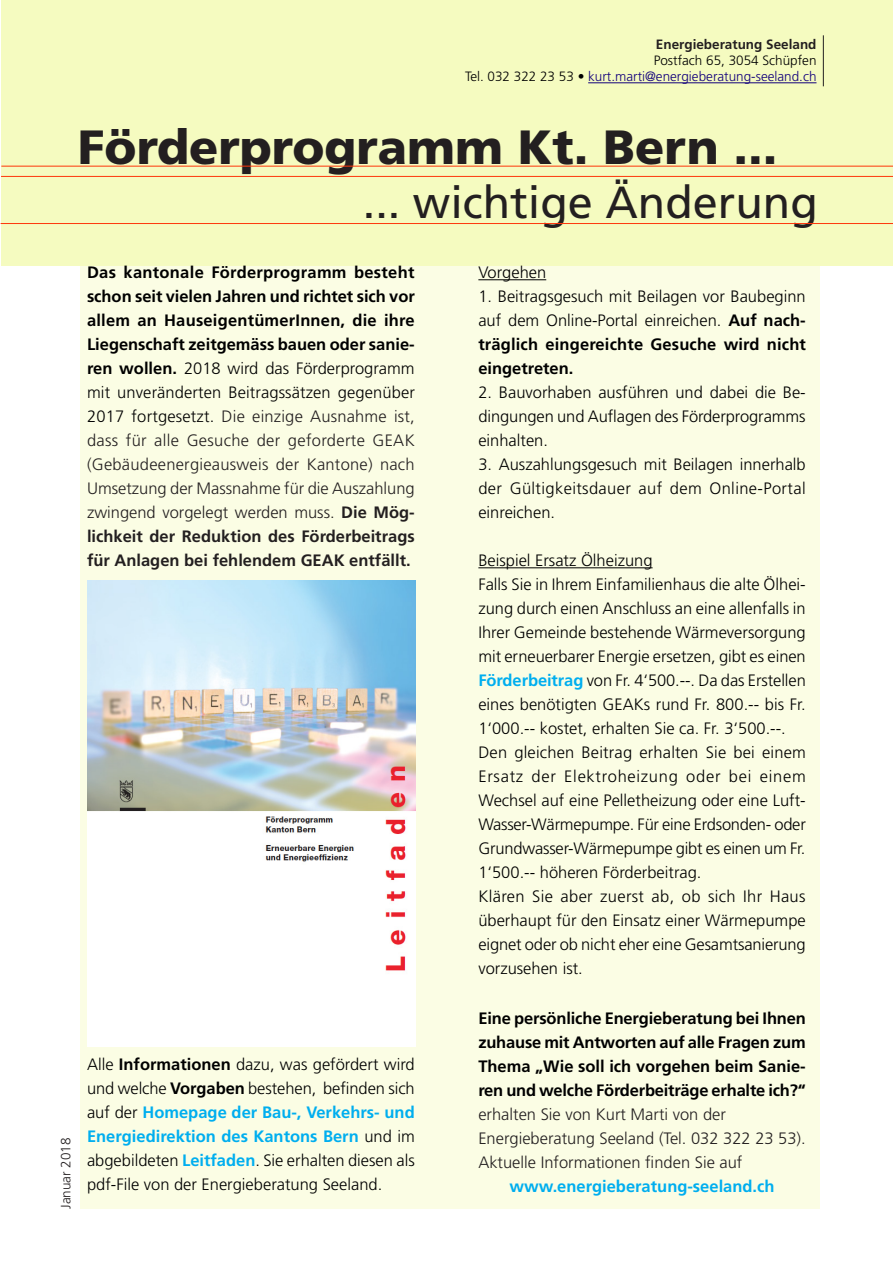
<style>
.page{position:relative;width:893px;height:1263px;background:#fff}
.page>*{position:absolute;margin:0;border:0;box-sizing:border-box;transform-origin:0 0}
.t1{font:900 48px "Frutiger";color:#231f20}
.t2{font:45px "Frutiger";color:#231f20}
.t3{font:300 16.5px/24px "Frutiger";color:#000;text-align:justify}
.t4{font:300 16.5px/24px "Frutiger";color:#231f20;text-align:justify}
.t5{font:700 16.5px/24px "Frutiger";letter-spacing:-.015em;color:#000;text-align:justify}
.t6{font:700 16.5px "Frutiger";color:#00aeef}
.t7{font:300 13.5px "Frutiger";color:#13017c}
.t8{font:300 13.5px "Frutiger";color:#000}
.t9{font:700 13.5px "Frutiger";color:#231f20}
.t10{font:300 13.5px "Frutiger";color:#231f20}
.s1{color:#000}
.s2{font-weight:700;color:#000}
.s3{font-weight:700}
.s4{font-weight:700;color:#00aeef}
</style>
<div class="page">
<div style="left:80px;top:266px;width:740px;height:943px;background:#fbfde4"></div>
<div style="left:2px;top:0;width:891px;height:266px;background:#f5fbc0"></div>
<hr style="left:1px;top:176px;width:892px;height:1px;background:#fe360b">
<hr style="left:1px;top:223px;width:892px;height:1px;background:#fe360b">
<hr style="left:1px;top:166px;width:892px;height:1px;background:#fe360b">
<hr style="left:823px;top:35px;width:1px;height:51px;background:#231f20">
<hr style="left:588px;top:82px;width:228px;height:1px;background:#13017c">
<hr style="left:478px;top:279px;width:68px;height:1px;background:#000">
<hr style="left:478px;top:567px;width:175px;height:1px;background:#000">
<img style="left:87px;top:580px;width:328px;height:467px">
<p class="t9" style="left:656px;top:36px;width:162px">Energieberatung Seeland</p>
<p class="t8" style="left:654px;top:53px;width:164px">Postfach 65, 3054 Schüpfen</p>
<p class="t7" style="left:465px;top:69px;width:353px"><span class="s1">Tel. 032 322 23 53 •</span> kurt.marti@energieberatung-seeland.ch</p>
<p class="t1" style="left:78px;top:118px;width:701px">Förderprogramm Kt. Bern ...</p>
<p class="t2" style="left:363px;top:176px;width:457px">... wichtige Änderung</p>
<p class="t4" style="left:87px;top:260px;width:329px"><span class="s2">Das kantonale Förderprogramm besteht schon seit vielen Jahren und richtet sich vor allem an HauseigentümerInnen, die ihre Liegenschaft zeitgemäss bauen oder sanie&shy;ren wollen.</span> <span class="s1">2018 wird das Förderprogramm mit unveränderten Beitragssätzen gegenüber 2017 fortgesetzt.</span> Die einzige Ausnahme ist, dass für alle Gesuche der geforderte GEAK (Gebäudeenergieausweis der Kantone) nach Umsetzung der Massnahme für die Auszahlung zwingend vorgelegt werden muss. <span class="s3">Die Mög&shy;lichkeit der Reduktion des Förderbeitrags für Anlagen bei fehlendem GEAK entfällt.</span></p>
<p class="t10" style="left:58px;top:1209px;width:73px;rotate:-90deg">Januar 2018</p>
<p class="t3" style="left:87px;top:1052px;width:329px">Alle <span class="s3">Informationen</span> dazu, was gefördert wird und welche <span class="s3">Vorgaben</span> bestehen, befinden sich auf der <span class="s4">Homepage der Bau-, Verkehrs- und Energiedirektion des Kantons Bern</span> und im abgebildeten <span class="s4">Leitfaden</span>. Sie erhalten diesen als pdf-File von der Energieberatung Seeland.</p>
<p class="t3" style="left:478px;top:261px;width:69px">Vorgehen</p>
<p class="t3" style="left:478px;top:285px;width:329px">1. Beitragsgesuch mit Beilagen vor Baubeginn auf dem Online-Portal einreichen. <span class="s3">Auf nach&shy;träglich eingereichte Gesuche wird nicht eingetreten.</span></p>
<p class="t3" style="left:478px;top:381px;width:329px">2. Bauvorhaben ausführen und dabei die Be&shy;dingungen und Auflagen des Förderprogramms einhalten.</p>
<p class="t3" style="left:478px;top:453px;width:329px">3. Auszahlungsgesuch mit Beilagen innerhalb der Gültigkeitsdauer auf dem Online-Portal einreichen.</p>
<p class="t3" style="left:478px;top:549px;width:176px">Beispiel Ersatz Ölheizung</p>
<p class="t3" style="left:478px;top:573px;width:329px">Falls Sie in Ihrem Einfamilienhaus die alte Ölhei&shy;zung durch einen Anschluss an eine allenfalls in Ihrer Gemeinde bestehende Wärmeversorgung mit erneuerbarer Energie ersetzen, gibt es einen <span class="s4">Förderbeitrag</span> von Fr. 4‘500.--. Da das Erstellen eines benötigten GEAKs rund Fr. 800.-- bis Fr.<br>1‘000.-- kostet, erhalten Sie ca. Fr. 3‘500.--.</p>
<p class="t3" style="left:478px;top:741px;width:329px">Den gleichen Beitrag erhalten Sie bei einem Ersatz der Elektroheizung oder bei einem Wechsel auf eine Pelletheizung oder eine Luft-Wasser-Wärmepumpe. Für eine Erdsonden- oder Grundwasser-Wärmepumpe gibt es einen um Fr.<br>1‘500.-- höheren Förderbeitrag.</p>
<p class="t3" style="left:478px;top:885px;width:329px">Klären Sie aber zuerst ab, ob sich Ihr Haus überhaupt für den Einsatz einer Wärmepumpe eignet oder ob nicht eher eine Gesamtsanierung vorzusehen ist.</p>
<p class="t5" style="left:478px;top:1006px;width:329px">Eine persönliche Energieberatung bei Ihnen zuhause mit Antworten auf alle Fragen zum Thema „Wie soll ich vorgehen beim Sanie&shy;ren und welche Förderbeiträge erhalte ich?“</p>
<p class="t4" style="left:478px;top:1102px;width:249px">erhalten Sie von Kurt Marti von der</p>
<p class="t4" style="left:478px;top:1126px;width:329px">Energieberatung Seeland (Tel. 032 322 23 53).</p>
<p class="t4" style="left:478px;top:1150px;width:266px">Aktuelle Informationen finden Sie auf</p>
<p class="t6" style="left:510px;top:1176px;width:266px">www.energieberatung-seeland.ch</p>
</div>
